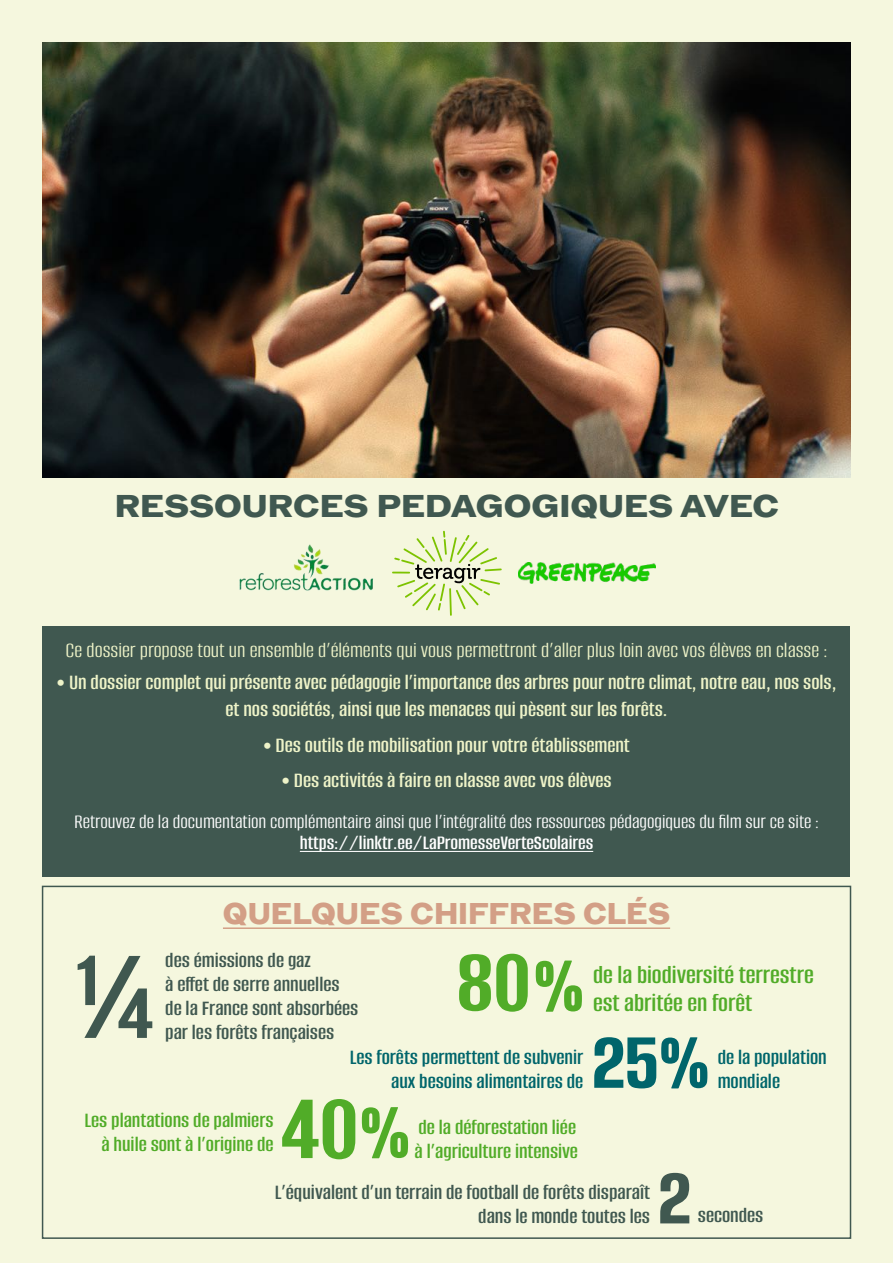
<style>
.page{position:relative;width:893px;height:1263px;background:#f5f7de}
.page>*{position:absolute;margin:0;border:0;box-sizing:border-box;transform-origin:0 0}
.t1{font:800 31.5px "ABCROM Wide";color:#405850}
.t2{font:800 30px "ABCROM Wide";color:#d39f86;scale:.94 1}
.t3{font:600 27px/28.5px "Alumni Sans";color:#51ac28}
.t4{font:600 22.5px/27px "Alumni Sans";color:#eef3c8;text-align:center}
.t5{font:600 22.5px/24px "Alumni Sans";color:#405850}
.t6{font:22.5px "Alumni Sans";color:#eef3c8}
.t7{font:600 22.5px/24px "Alumni Sans";color:#51ac28;text-align:right}
.t8{font:600 22.5px/24px "Alumni Sans";color:#00656b;text-align:right}
.t9{font:21px "Alumni Sans";color:#fff}
.t10{font:600 21px "Alumni Sans";color:#fff}
</style>
<div class="page">
<div style="left:42px;top:886px;width:809px;height:353px;border:2px solid #405850"></div>
<img style="left:43px;top:43px;width:807px;height:434px">
<svg style="left:392px;top:531px;width:110px;height:85px"></svg>
<img style="left:518px;top:563px;width:137px;height:21px">
<img style="left:239px;top:544px;width:134px;height:47px">
<div style="left:43px;top:626px;width:807px;height:251px;background:#405850"></div>
<hr style="left:223px;top:927px;width:447px;height:2px;background:#d39f86">
<svg style="left:78px;top:956px;width:74px;height:82px"></svg>
<svg style="left:459px;top:954px;width:69px;height:58px"></svg>
<svg style="left:282px;top:1099px;width:73px;height:60px"></svg>
<svg style="left:660px;top:1173px;width:29px;height:50px"></svg>
<hr style="left:300px;top:851px;width:293px;height:1px;background:#fff">
<svg style="left:536px;top:960px;width:46px;height:52px"></svg>
<svg style="left:362px;top:1107px;width:46px;height:51px"></svg>
<svg style="left:594px;top:1037px;width:113px;height:51px"></svg>
<h1 class="t1" style="left:115px;top:487px;width:666px">RESSOURCES PEDAGOGIQUES AVEC</h1>
<p class="t6" style="left:66px;top:638px;width:763px">Ce dossier propose tout un ensemble d’éléments qui vous permettront d’aller plus loin avec vos élèves en classe :</p>
<p class="t4" style="left:57px;top:670px;width:781px">• Un dossier complet qui présente avec pédagogie l’importance des arbres pour notre climat, notre eau, nos sols, et nos sociétés, ainsi que les menaces qui pèsent sur les forêts.</p>
<p class="t4" style="left:263px;top:732px;width:368px">• Des outils de mobilisation pour votre établissement</p>
<p class="t4" style="left:281px;top:768px;width:332px">• Des activités à faire en classe avec vos élèves</p>
<p class="t9" style="left:74px;top:811px;width:746px">Retrouvez de la documentation complémentaire ainsi que l’intégralité des ressources pédagogiques du film sur ce site :</p>
<p class="t10" style="left:300px;top:831px;width:295px">https://linktr.ee/LaPromesseVerteScolaires</p>
<h2 class="t2" style="left:223px;top:896px;width:477px">QUELQUES CHIFFRES CLÉS</h2>
<p class="t5" style="left:165px;top:948px;width:195px">des émissions de gaz<br>à effet de serre annuelles de la France sont absorbées par les forêts françaises</p>
<p class="t3" style="left:593px;top:961px;width:222px">de la biodiversité terrestre est abritée en forêt</p>
<p class="t8" style="left:350px;top:1046px;width:235px">Les forêts permettent de subvenir aux besoins alimentaires de</p>
<p class="t8" style="left:718px;top:1046px;width:111px;text-align:left">de la population mondiale</p>
<p class="t7" style="left:85px;top:1109px;width:190px">Les plantations de palmiers à huile sont à l’origine de</p>
<p class="t7" style="left:415px;top:1116px;width:165px;text-align:left">de la déforestation liée à l’agriculture intensive</p>
<p class="t5" style="left:275px;top:1181px;width:377px;text-align:right">L’équivalent d’un terrain de football de forêts disparaît dans le monde toutes les</p>
<p class="t5" style="left:698px;top:1203px;width:67px">secondes</p>
</div>
